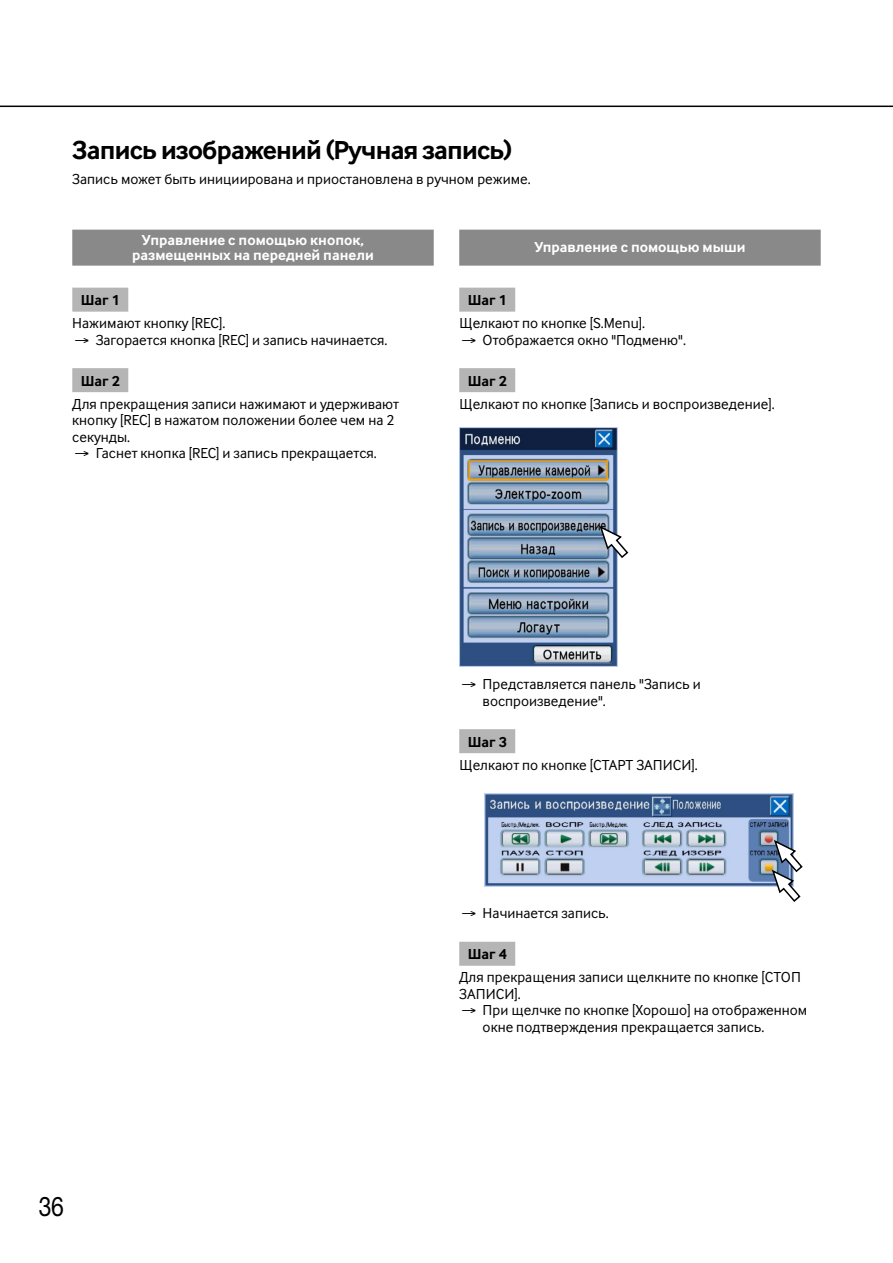
<style>
.page{position:relative;width:893px;height:1263px;background:#fff}
.page>*{position:absolute;margin:0;border:0;box-sizing:border-box;transform-origin:0 0}
.t1{font:700 27px "Inter Face Cyr";letter-spacing:-.03em;color:#000}
.t2{font:27px "Helvetica Neue LT Std";color:#000;scale:.85 1}
.t3{font:15px/16.5px "Inter Face Cyr";color:#000}
.t4{font:700 15px/15px "Inter Face Cyr";color:#fff;text-align:center}
.t5{font:700 15px "Inter Face Cyr";color:#000}
</style>
<div class="page">
<hr style="left:0;top:106px;width:893px;height:1px;background:#000">
<div style="left:72px;top:230px;width:362px;height:36px;background:#898989"></div>
<div style="left:72px;top:288px;width:56px;height:24px;background:#b5b5b6"></div>
<div style="left:72px;top:368px;width:56px;height:24px;background:#b5b5b6"></div>
<div style="left:459px;top:230px;width:362px;height:36px;background:#898989"></div>
<div style="left:459px;top:288px;width:56px;height:24px;background:#b5b5b6"></div>
<div style="left:459px;top:368px;width:56px;height:24px;background:#b5b5b6"></div>
<div style="left:459px;top:729px;width:56px;height:24px;background:#b5b5b6"></div>
<div style="left:459px;top:942px;width:56px;height:24px;background:#b5b5b6"></div>
<img style="left:459px;top:428px;width:159px;height:238px">
<svg style="left:600px;top:526px;width:28px;height:32px"></svg>
<img style="left:485px;top:793px;width:308px;height:94px">
<svg style="left:772px;top:840px;width:31px;height:62px"></svg>
<h1 class="t1" style="left:72px;top:134px;width:441px">Запись изображений (Ручная запись)</h1>
<p class="t3" style="left:72px;top:170px;width:460px">Запись может быть инициирована и приостановлена в ручном режиме.</p>
<p class="t4" style="left:132px;top:232px;width:243px">Управление с помощью кнопок, размещенных на передней панели</p>
<p class="t5" style="left:81px;top:292px;width:40px">Шаг 1</p>
<p class="t3" style="left:72px;top:315px;width:155px">Нажимают кнопку [REC].</p>
<p class="t3" style="left:74px;top:331px;width:315px">→ Загорается кнопка [REC] и запись начинается.</p>
<p class="t5" style="left:81px;top:372px;width:40px">Шаг 2</p>
<p class="t3" style="left:72px;top:395px;width:328px">Для прекращения записи нажимают и удерживают кнопку [REC] в нажатом положении более чем на 2 секунды.</p>
<p class="t3" style="left:74px;top:445px;width:304px">→ Гаснет кнопка [REC] и запись прекращается.</p>
<p class="t4" style="left:534px;top:240px;width:213px">Управление с помощью мыши</p>
<p class="t5" style="left:468px;top:292px;width:40px">Шаг 1</p>
<p class="t3" style="left:459px;top:315px;width:187px">Щелкают по кнопке [S.Menu].</p>
<p class="t3" style="left:461px;top:331px;width:226px">→ Отображается окно "Подменю".</p>
<p class="t5" style="left:468px;top:372px;width:40px">Шаг 2</p>
<p class="t3" style="left:459px;top:395px;width:317px">Щелкают по кнопке [Запись и воспроизведение].</p>
<h1 class="t2" style="left:39px;top:1190px;width:31px">36</h1>
<p class="t3" style="left:483px;top:676px;width:220px;text-indent:-21px">→ Представляется панель "Запись и воспроизведение".</p>
<p class="t5" style="left:468px;top:733px;width:40px">Шаг 3</p>
<p class="t3" style="left:459px;top:756px;width:240px">Щелкают по кнопке [СТАРТ ЗАПИСИ].</p>
<p class="t3" style="left:461px;top:905px;width:149px">→ Начинается запись.</p>
<p class="t5" style="left:468px;top:946px;width:40px">Шаг 4</p>
<p class="t3" style="left:459px;top:969px;width:343px">Для прекращения записи щелкните по кнопке [СТОП<br>ЗАПИСИ].</p>
<p class="t3" style="left:483px;top:1002px;width:326px;text-indent:-21px">→ При щелчке по кнопке [Хорошо] на отображенном окне подтверждения прекращается запись.</p>
</div>
